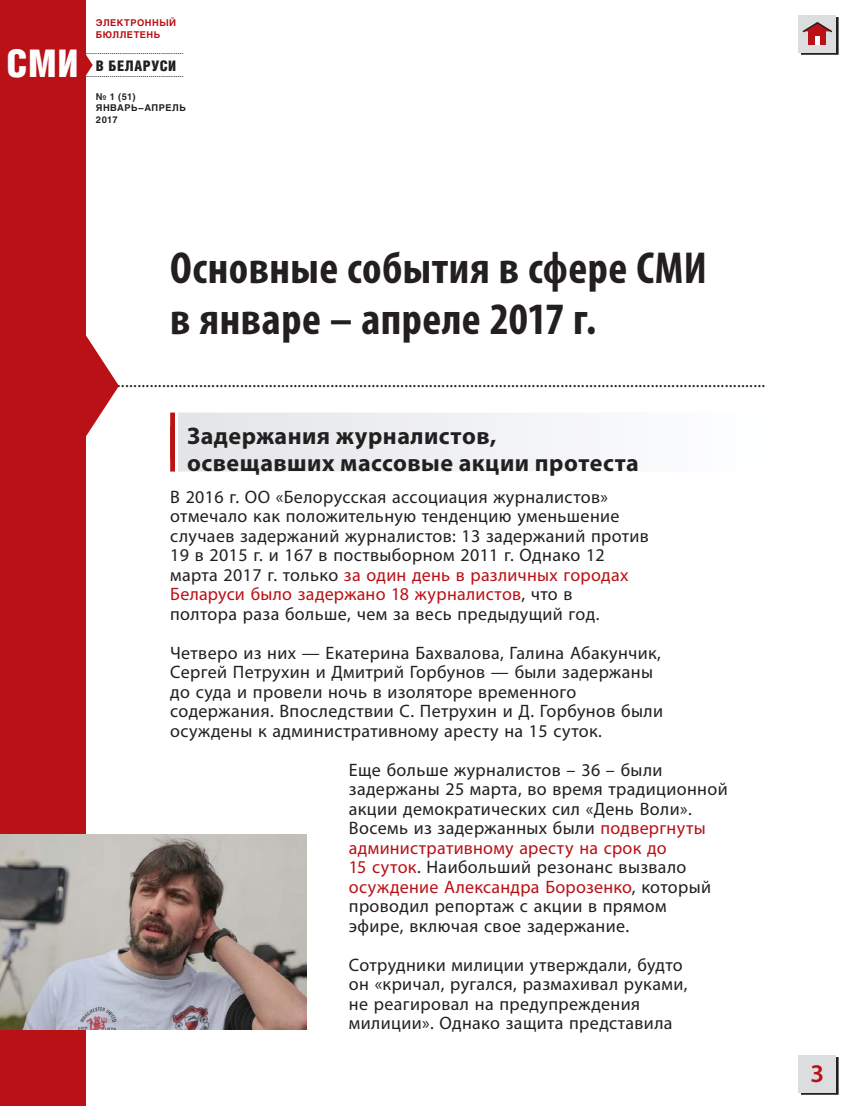
<style>
.page{position:relative;width:851px;height:1106px;background:#fff}
.page>*{position:absolute;margin:0;border:0;box-sizing:border-box;transform-origin:0 0}
.t1{font:700 condensed 45px/51px "Myriad Pro";letter-spacing:.01em;color:#231f20}
.t2{font:38.25px "Helios Cond Black C";color:#fff}
.t3{font:600 25.5px "Myriad Pro";color:#b91115}
.t4{font:700 24px/27px "Myriad Pro";letter-spacing:.02em;color:#231f20}
.t5{font:18px/19.5px "Myriad Pro";letter-spacing:.02em;color:#231f20}
.t6{font:14.55px "Helios Cond Black C";letter-spacing:.035em;color:#231f20}
.t7{font:700 9.3px/11.1px "Helios C";letter-spacing:.05em;color:#231f20}
.t8{font:700 9.3px/12px "Helios C";letter-spacing:.055em;color:#b91115}
.t9{font:9px "Myriad Pro";color:#231f20}
.s1{color:#b91115}
</style>
<div class="page">
<svg style="left:800px;top:17px;width:38px;height:37px"></svg>
<div style="left:798px;top:15px;width:38px;height:37px;background:#dcdddf"></div>
<svg style="left:800px;top:1057px;width:38px;height:37px"></svg>
<div style="left:798px;top:1054px;width:38px;height:38px;background:#dcdddf"></div>
<div style="left:0;top:0;width:85px;height:1106px;background:#b91115"></div>
<svg style="left:85px;top:51px;width:8px;height:28px"></svg>
<div style="left:808px;top:31px;width:17px;height:14px;background:#b91115"></div>
<div style="left:814px;top:36px;width:5px;height:8px;background:#fff"></div>
<svg style="left:802px;top:22px;width:31px;height:12px"></svg>
<div style="left:170px;top:412px;width:595px;height:47px;background:linear-gradient(to right,#e2dfe1,#feffff)"></div>
<div style="left:170px;top:426px;width:595px;height:45px;background:linear-gradient(to right,#e2dfe1,#feffff)"></div>
<svg style="left:85px;top:269px;width:34px;height:233px"></svg>
<img style="left:0;top:834px;width:306px;height:195px">
<p class="t8" style="left:96px;top:17px;width:82px">ЭЛЕКТРОННЫЙ<br>БЮЛЛЕТЕНЬ</p>
<h2 class="t2" style="left:6px;top:41px;width:74px">СМИ</h2>
<p class="t6" style="left:96px;top:57px;width:82px">В БЕЛАРУСИ</p>
<p class="t9" style="left:85px;top:46px;width:100px">................................................</p>
<p class="t9" style="left:85px;top:68px;width:100px">................................................</p>
<p class="t7" style="left:96px;top:91px;width:91px">№ 1 (51)<br>ЯНВАРЬ–АПРЕЛЬ<br>2017</p>
<h1 class="t1" style="left:170px;top:241px;width:538px">Основные события в сфере СМИ в январе – апреле 2017 г.</h1>
<p class="t5" style="left:117px;top:370px;width:650px">..............................................................................................................................................................</p>
<h3 class="t4" style="left:187px;top:422px;width:453px">Задержания журналистов, освещавших массовые акции протеста</h3>
<p class="t5" style="left:170px;top:486px;width:480px">В 2016 г. ОО «Белорусская ассоциация журналистов» отмечало как положительную тенденцию уменьшение случаев задержаний журналистов: 13 задержаний против 19 в 2015 г. и 167 в поствыборном 2011 г. Однако 12 марта 2017 г. только <span class="s1">за один день в различных городах Беларуси было задержано 18 журналистов</span>, что в<br>полтора раза больше, чем за весь предыдущий год.</p>
<p class="t5" style="left:170px;top:642px;width:494px">Четверо из них — Екатерина Бахвалова, Галина Абакунчик, Сергей Петрухин и Дмитрий Горбунов — были задержаны до суда и провели ночь в изоляторе временного содержания. Впоследствии С. Петрухин и Д. Горбунов были осуждены к административному аресту на 15 суток.</p>
<p class="t5" style="left:349px;top:759px;width:380px">Еще больше журналистов – 36 – были задержаны 25 марта, во время традиционной акции демократических сил «День Воли».<br>Восемь из задержанных были <span class="s1">подвергнуты административному аресту на срок до<br>15 суток</span>. Наибольший резонанс вызвало <span class="s1">осуждение Александра Борозенко</span>, который проводил репортаж с акции в прямом<br>эфире, включая свое задержание.</p>
<p class="t5" style="left:349px;top:954px;width:340px">Сотрудники милиции утверждали, будто он «кричал, ругался, размахивал руками, не реагировал на предупреждения милиции». Однако защита представила</p>
<h3 class="t3" style="left:810px;top:1057px;width:15px">3</h3>
</div>
